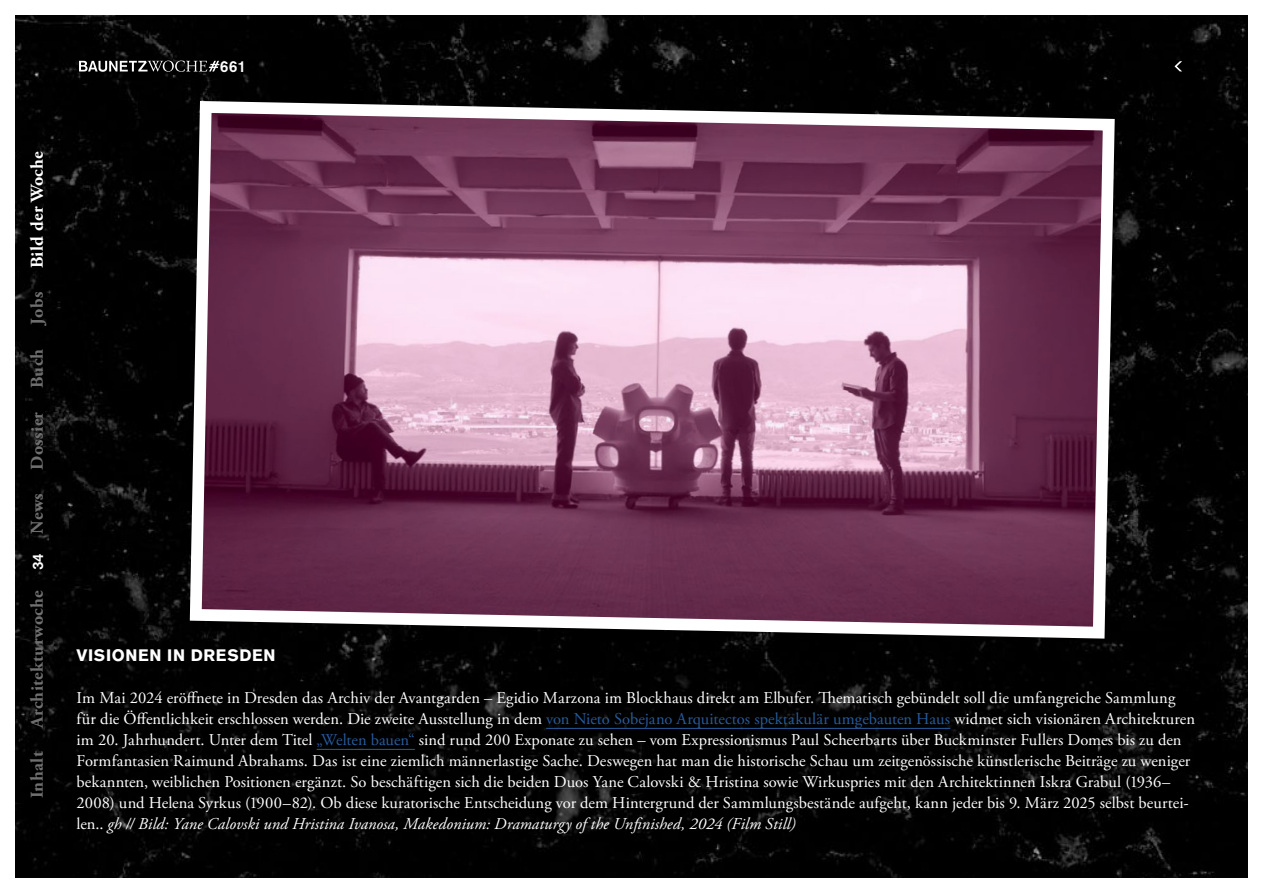
<style>
.page{position:relative;width:1263px;height:893px;background:#fff}
.page>*{position:absolute;margin:0;border:0;box-sizing:border-box;transform-origin:0 0}
.t1{font:700 18px "Adobe Garamond Pro";letter-spacing:.02em;color:#706f6f}
.t2{font:700 18px "Adobe Garamond Pro";letter-spacing:.02em;color:#fff}
.t3{font:16.5px/21px "Adobe Garamond Pro";letter-spacing:.005em;color:#fff}
.t4{font:700 16.5px "Akzidenz Grotesk BQ";letter-spacing:.04em;color:#fff}
.t5{font:500 15.75px "Akzidenz Grotesk BQ";color:#fff}
.t6{font:500 15px "Akzidenz Grotesk BQ";color:#fff}
.s1{color:#275b9b}
.s2{font-style:italic}
</style>
<div class="page">
<img style="left:16px;top:16px;width:1231px;height:861px">
<svg style="left:1174px;top:61px;width:8px;height:10px"></svg>
<hr style="left:546px;top:728px;width:404px;height:1px;background:#275b9b">
<hr style="left:317px;top:749px;width:98px;height:1px;background:#275b9b">
<svg style="left:184px;top:95px;width:937px;height:550px;background:#855871"></svg>
<svg style="left:79px;top:61px;width:140px;height:11px"></svg>
<p class="t5" style="left:220px;top:56px;width:28px">661</p>
<p class="t2" style="left:27px;top:268px;width:119px;rotate:-90deg">Bild der Woche</p>
<p class="t1" style="left:27px;top:325px;width:34px;rotate:-90deg">Jobs</p>
<p class="t1" style="left:27px;top:388px;width:41px;rotate:-90deg">Buch</p>
<p class="t1" style="left:27px;top:470px;width:59px;rotate:-90deg">Dossier</p>
<p class="t1" style="left:27px;top:534px;width:42px;rotate:-90deg">News</p>
<p class="t6" style="left:29px;top:570px;width:18px;rotate:-90deg">34</p>
<p class="t1" style="left:27px;top:728px;width:139px;rotate:-90deg">Architekturwoche</p>
<p class="t1" style="left:27px;top:798px;width:49px;rotate:-90deg">Inhalt</p>
<p class="t4" style="left:77px;top:646px;width:201px">VISIONEN IN DRESDEN</p>
<p class="t3" style="left:77px;top:688px;width:1120px">Im Mai 2024 eröffnete in Dresden das Archiv der Avantgarden – Egidio Marzona im Blockhaus direkt am Elbufer. Thematisch gebündelt soll die umfangreiche Sammlung für die Öffentlichkeit erschlossen werden. Die zweite Ausstellung in dem <span class="s1">von Nieto Sobejano Arquitectos spektakulär umgebauten Haus</span> widmet sich visionären Architekturen im 20. Jahrhundert. Unter dem Titel <span class="s1">„Welten bauen“</span> sind rund 200 Exponate zu sehen – vom Expressionismus Paul Scheerbarts über Buckminster Fullers Domes bis zu den Formfantasien Raimund Abrahams. Das ist eine ziemlich männerlastige Sache. Deswegen hat man die historische Schau um zeitgenössische künstlerische Beiträge zu weniger bekannten, weiblichen Positionen ergänzt. So beschäftigen sich die beiden Duos Yane Calovski &amp; Hristina sowie Wirkuspries mit den Architektinnen Iskra Grabul (1936– 2008) und Helena Syrkus (1900–82). Ob diese kuratorische Entscheidung vor dem Hintergrund der Sammlungsbestände aufgeht, kann jeder bis 9. März 2025 selbst beurtei&shy;len.. <span class="s2">gh // Bild: Yane Calovski und Hristina Ivanosa, Makedonium: Dramaturgy of the Unfinished, 2024 (Film Still)</span></p>
</div>
